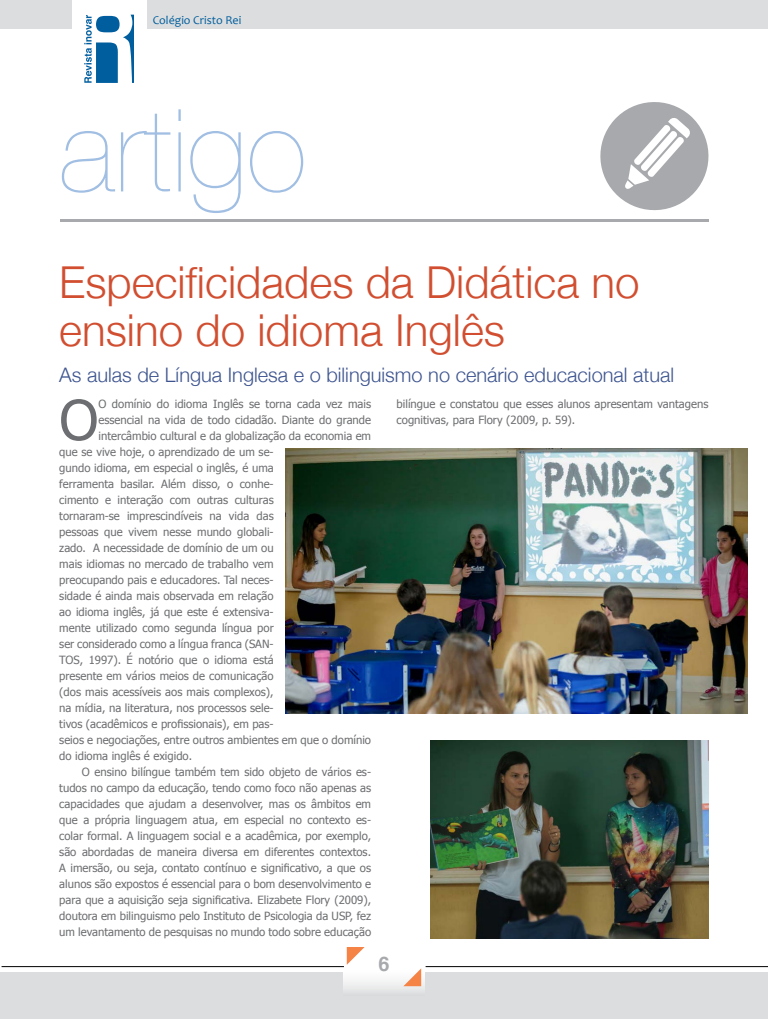
<style>
.page{position:relative;width:768px;height:1024px;background:#fff}
.page>*{position:absolute;margin:0;border:0;box-sizing:border-box;transform-origin:0 0}
.t1{font:200 115px "Helvetica Neue";color:#a1bee3}
.t2{font:55.3px "Tahoma";color:#6d6e71}
.t3{font:300 44px/48px "Helvetica Neue";color:#d14e30}
.t4{font:300 20px "Helvetica Neue";color:#3d548f}
.t5{font:700 20px "Helvetica";color:#a7a9ac}
.t6{font:12px "Candara";color:#005e9e}
.t7{font:11.3px/16px "Tahoma";color:#6d6e71}
</style>
<div class="page">
<div style="left:0;top:972px;width:768px;height:47px;background:#dcddde"></div>
<div style="left:343px;top:948px;width:81px;height:48px;background:linear-gradient(to bottom,#fff,#e6e6e6)"></div>
<div style="left:0;top:0;width:768px;height:28px;background:#dcddde"></div>
<div style="left:73px;top:0;width:74px;height:96px;background:#fff"></div>
<svg style="left:347px;top:947px;width:18px;height:18px"></svg>
<svg style="left:403px;top:968px;width:18px;height:18px"></svg>
<hr style="left:426px;top:966px;width:342px;height:1px;background:#000">
<hr style="left:2px;top:966px;width:342px;height:1px;background:#000">
<svg style="left:84px;top:15px;width:50px;height:68px"></svg>
<hr style="left:60px;top:220px;width:648px;height:2px;background:#a7a9ac">
<img style="left:285px;top:448px;width:463px;height:265px">
<img style="left:431px;top:741px;width:277px;height:198px">
<svg style="left:600px;top:102px;width:109px;height:109px"></svg>
<p class="t6" style="left:153px;top:13px;width:90px">Colégio Cristo Rei</p>
<h1 class="t1" style="left:59px;top:61px;width:249px">artigo</h1>
<h3 class="t3" style="left:59px;top:255px;width:582px">Especificidades da Didática no ensino do idioma Inglês</h3>
<h3 class="t4" style="left:59px;top:359px;width:616px">As aulas de Língua Inglesa e o bilinguismo no cenário educacional atual</h3>
<p class="t7" style="left:397px;top:395px;width:313px">bilíngue e constatou que esses alunos apresentam vantagens cognitivas, para Flory (2009, p. 59).</p>
<h2 class="t2" style="left:59px;top:383px;width:41px">O</h2>
<p class="t7" style="left:98px;top:395px;width:274px">O domínio do idioma Inglês se torna cada vez mais</p>
<p class="t7" style="left:98px;top:411px;width:274px">essencial na vida de todo cidadão. Diante do grande</p>
<p class="t7" style="left:98px;top:427px;width:274px">intercâmbio cultural e da globalização da economia em</p>
<p class="t7" style="left:59px;top:443px;width:216px">que se vive hoje, o aprendizado de um se-</p>
<p class="t7" style="left:59px;top:459px;width:216px">gundo idioma, em especial o inglês, é uma</p>
<p class="t7" style="left:59px;top:475px;width:216px">ferramenta basilar. Além disso, o conhe-</p>
<p class="t7" style="left:59px;top:491px;width:216px">cimento e interação com outras culturas</p>
<p class="t7" style="left:59px;top:507px;width:216px">tornaram-se imprescindíveis na vida das</p>
<p class="t7" style="left:59px;top:523px;width:216px">pessoas que vivem nesse mundo globali-</p>
<p class="t7" style="left:59px;top:539px;width:216px">zado. A necessidade de domínio de um ou</p>
<p class="t7" style="left:59px;top:555px;width:216px">mais idiomas no mercado de trabalho vem</p>
<p class="t7" style="left:59px;top:571px;width:216px">preocupando pais e educadores. Tal neces-</p>
<p class="t7" style="left:59px;top:587px;width:216px">sidade é ainda mais observada em relação</p>
<p class="t7" style="left:59px;top:603px;width:216px">ao idioma inglês, já que este é extensiva-</p>
<p class="t7" style="left:59px;top:619px;width:216px">mente utilizado como segunda língua por</p>
<p class="t7" style="left:59px;top:635px;width:216px">ser considerado como a língua franca (SAN-</p>
<p class="t7" style="left:59px;top:651px;width:216px">TOS, 1997). É notório que o idioma está</p>
<p class="t7" style="left:59px;top:667px;width:216px">presente em vários meios de comunicação</p>
<p class="t7" style="left:59px;top:683px;width:216px">(dos mais acessíveis aos mais complexos),</p>
<p class="t7" style="left:59px;top:699px;width:216px">na mídia, na literatura, nos processos sele-</p>
<p class="t7" style="left:59px;top:715px;width:216px">tivos (acadêmicos e profissionais), em pas-</p>
<p class="t7" style="left:59px;top:731px;width:313px">seios e negociações, entre outros ambientes em que o domínio</p>
<p class="t7" style="left:59px;top:747px;width:134px">do idioma inglês é exigido.</p>
<p class="t7" style="left:82px;top:763px;width:291px">O ensino bilíngue também tem sido objeto de vários es-</p>
<p class="t7" style="left:59px;top:779px;width:313px">tudos no campo da educação, tendo como foco não apenas as</p>
<p class="t7" style="left:59px;top:795px;width:313px">capacidades que ajudam a desenvolver, mas os âmbitos em</p>
<p class="t7" style="left:59px;top:811px;width:313px">que a própria linguagem atua, em especial no contexto es-</p>
<p class="t7" style="left:59px;top:827px;width:313px">colar formal. A linguagem social e a acadêmica, por exemplo,</p>
<p class="t7" style="left:59px;top:843px;width:313px">são abordadas de maneira diversa em diferentes contextos.</p>
<p class="t7" style="left:59px;top:859px;width:313px">A imersão, ou seja, contato contínuo e significativo, a que os</p>
<p class="t7" style="left:59px;top:875px;width:313px">alunos são expostos é essencial para o bom desenvolvimento e</p>
<p class="t7" style="left:59px;top:891px;width:313px">para que a aquisição seja significativa. Elizabete Flory (2009),</p>
<p class="t7" style="left:59px;top:907px;width:313px">doutora em bilinguismo pelo Instituto de Psicologia da USP, fez</p>
<p class="t7" style="left:59px;top:923px;width:313px">um levantamento de pesquisas no mundo todo sobre educação</p>
<h3 class="t5" style="left:378px;top:948px;width:13px">6</h3>
</div>
